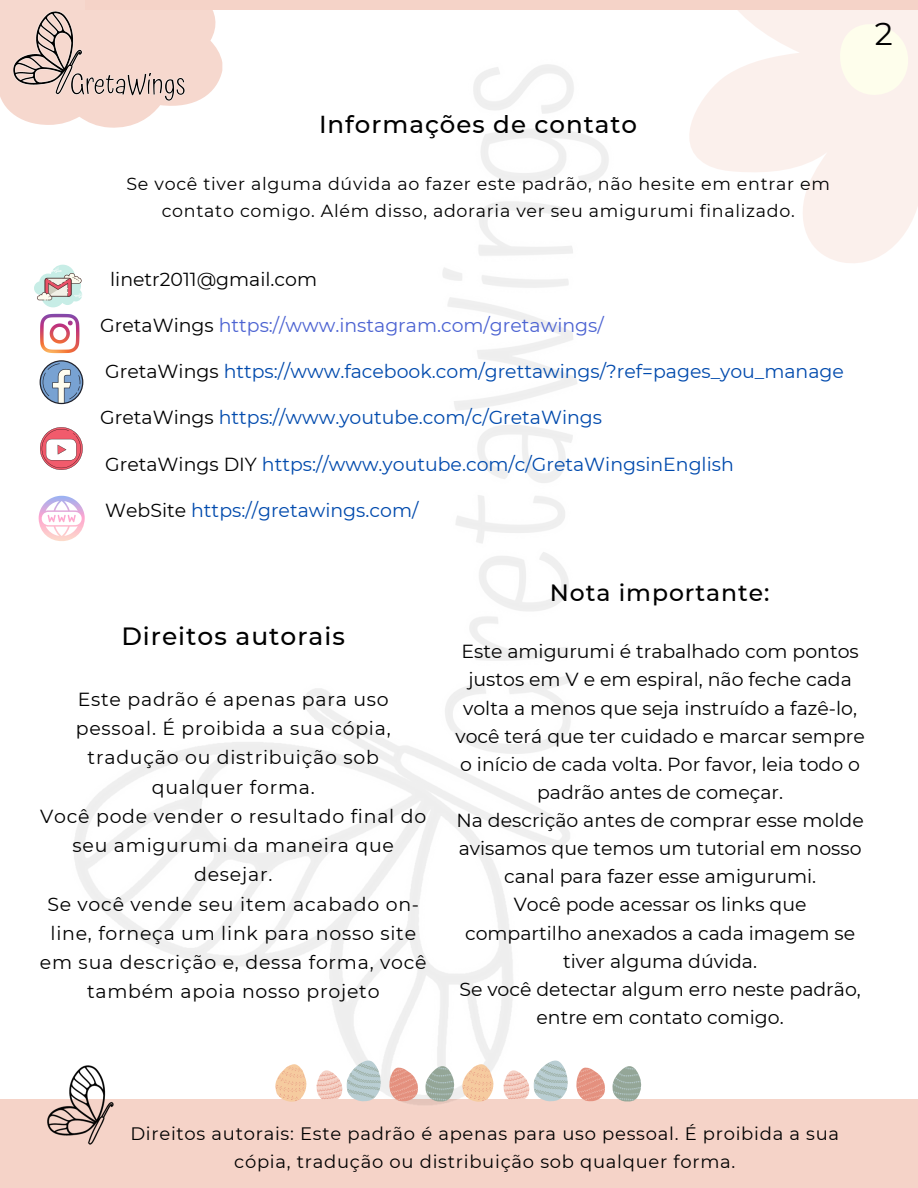
<style>
.page{position:relative;width:918px;height:1188px;background:#fff}
.page>*{position:absolute;margin:0;border:0;box-sizing:border-box;transform-origin:0 0}
.t1{font:31.65px "Montserrat";color:#000}
.t2{font:500 24.9px "Montserrat";letter-spacing:.04em;color:#000}
.t3{font:500 24.45px "Montserrat";letter-spacing:.04em;color:#000}
.t4{font:500 23.55px "Montserrat";letter-spacing:.04em;color:#000}
.t5{font:18.9px/28.2px "Montserrat";color:#000;text-align:center}
.t6{font:18.9px/29.2px "Montserrat";letter-spacing:.04em;color:#000;text-align:center}
.t7{font:18.9px "Montserrat";color:#004aad}
.t8{font:18.9px "Montserrat";color:#4c63d2}
.t9{font:18px/28.2px "Montserrat";letter-spacing:.04em;color:#000;text-align:center}
.t10{font:17.55px/27px "Montserrat";letter-spacing:.04em;color:#000;text-align:center}
.s1{color:#000}
</style>
<div class="page">
<div style="left:0;top:1099px;width:918px;height:89px;background:#f5d3c8"></div>
<div style="left:85px;top:0;width:833px;height:10px;background:#f5d3c8"></div>
<img style="left:48px;top:1081px;width:65px;height:64px">
<img style="left:71px;top:62px;width:538px;height:1044px">
<svg style="left:40px;top:360px;width:43px;height:44px"></svg>
<svg style="left:39px;top:496px;width:46px;height:53px"></svg>
<svg style="left:40px;top:314px;width:39px;height:39px"></svg>
<svg style="left:34px;top:265px;width:52px;height:42px"></svg>
<svg style="left:40px;top:427px;width:43px;height:43px"></svg>
<svg style="left:0;top:0;width:222px;height:128px;fill:#f6d8ce"></svg>
<img style="left:13px;top:11px;width:172px;height:91px">
<svg style="left:275px;top:1064px;width:31px;height:38px"></svg>
<svg style="left:462px;top:1064px;width:31px;height:38px"></svg>
<svg style="left:317px;top:1059px;width:64px;height:43px"></svg>
<svg style="left:504px;top:1059px;width:64px;height:43px"></svg>
<svg style="left:389px;top:1067px;width:29px;height:34px"></svg>
<svg style="left:576px;top:1067px;width:29px;height:34px"></svg>
<svg style="left:425px;top:1065px;width:30px;height:37px"></svg>
<svg style="left:612px;top:1066px;width:30px;height:36px"></svg>
<svg style="left:689px;top:10px;width:229px;height:253px;fill:#fbf0ec"></svg>
<svg style="left:834px;top:22px;width:78px;height:74px;background:#fcf9ec"></svg>
<p class="t1" style="left:875px;top:14px;width:20px">2</p>
<p class="t3" style="left:319px;top:109px;width:320px">Informações de contato</p>
<p class="t10" style="left:127px;top:171px;width:705px">Se você tiver alguma dúvida ao fazer este padrão, não hesite em entrar em contato comigo. Além disso, adoraria ver seu amigurumi finalizado.</p>
<p class="t5" style="left:110px;top:265px;width:208px">linetr2011@gmail.com</p>
<p class="t8" style="left:100px;top:314px;width:505px"><span class="s1">GretaWings</span> https://www.instagram.com/gretawings/</p>
<p class="t7" style="left:105px;top:360px;width:740px"><span class="s1">GretaWings</span> https://www.facebook.com/grettawings/?ref=pages_you_manage</p>
<p class="t7" style="left:100px;top:406px;width:503px"><span class="s1">GretaWings</span> https://www.youtube.com/c/GretaWings</p>
<h1 class="t7" style="left:105px;top:452px;width:630px"><span class="s1">GretaWings DIY</span> https://www.youtube.com/c/GretaWingsinEnglish</h1>
<p class="t7" style="left:105px;top:498px;width:315px"><span class="s1">WebSite</span> https://gretawings.com/</p>
<p class="t2" style="left:121px;top:621px;width:225px">Direitos autorais</p>
<p class="t6" style="left:76px;top:684px;width:316px">Este padrão é apenas para uso pessoal. É proibida a sua cópia, tradução ou distribuição sob qualquer forma.</p>
<p class="t6" style="left:40px;top:801px;width:388px">Você pode vender o resultado final do seu amigurumi da maneira que desejar.</p>
<p class="t6" style="left:40px;top:889px;width:388px">Se você vende seu item acabado on&shy;line, forneça um link para nosso site em sua descrição e, dessa forma, você também apoia nosso projeto</p>
<p class="t4" style="left:550px;top:578px;width:221px">Nota importante:</p>
<p class="t5" style="left:455px;top:637px;width:411px">Este amigurumi é trabalhado com pontos justos em V e em espiral, não feche cada volta a menos que seja instruído a fazê-lo, você terá que ter cuidado e marcar sempre o início de cada volta. Por favor, leia todo o padrão antes de começar.</p>
<p class="t5" style="left:456px;top:806px;width:409px">Na descrição antes de comprar esse molde avisamos que temos um tutorial em nosso canal para fazer esse amigurumi.</p>
<p class="t5" style="left:465px;top:891px;width:392px">Você pode acessar os links que compartilho anexados a cada imagem se tiver alguma dúvida.</p>
<h1 class="t5" style="left:459px;top:975px;width:403px">Se você detectar algum erro neste padrão, entre em contato comigo.</h1>
<p class="t9" style="left:130px;top:1119px;width:710px">Direitos autorais: Este padrão é apenas para uso pessoal. É proibida a sua cópia, tradução ou distribuição sob qualquer forma.</p>
</div>
